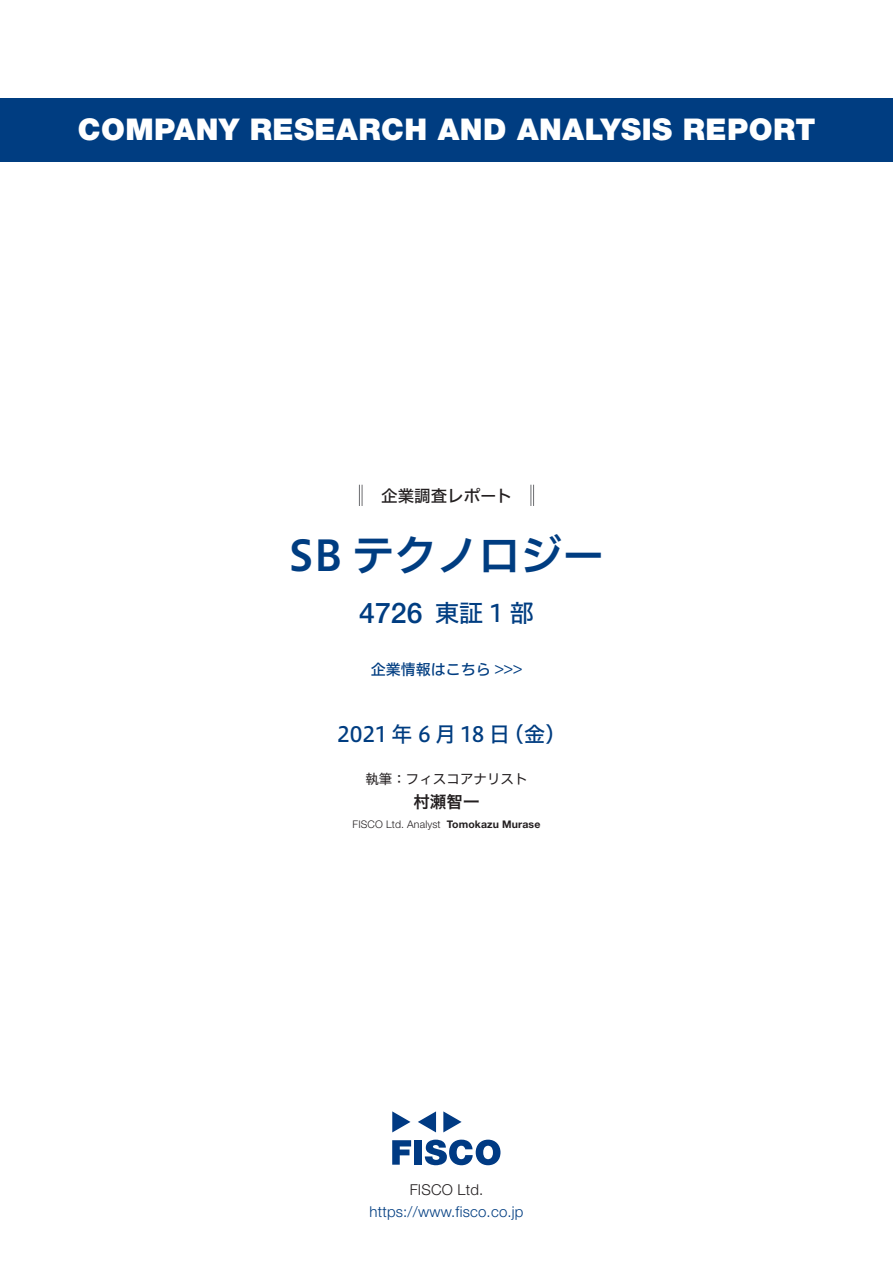
<style>
.page{position:relative;width:893px;height:1263px;background:#fff}
.page>*{position:absolute;margin:0;border:0;box-sizing:border-box;transform-origin:0 0}
.t1{font:42px "Hiragino UD Sans F Std N W6";color:#003d81}
.t2{font:900 30px "Helvetica Neue LT Std";letter-spacing:.015em;color:#fff}
.t3{font:500 28.5px "Helvetica Neue LT Std";color:#003d81}
.t4{font:24px "Hiragino UD Sans F Std N W5";color:#003d81}
.t5{font:21px "Hiragino UD Sans F Std N W5";letter-spacing:-.015em;color:#003d81}
.t6{font:16.5px "Hiragino UD Sans F Std N W5";color:#231f20}
.t7{font:16.5px "Hiragino UD Sans F Std N W6";color:#231f20}
.t8{font:300 15px "Helvetica Neue LT Std";letter-spacing:.015em;color:#003d81}
.t9{font:15px "Hiragino UD Sans F Std N W5";color:#003d81}
.t10{font:300 15px "Helvetica Neue LT Std";letter-spacing:.015em;color:#231f20}
.t11{font:13.5px "Hiragino UD Sans F Std N W4";color:#231f20}
.t12{font:300 10.5px "Helvetica Neue LT Std";letter-spacing:.015em;color:#231f20}
.t13{font:700 10.5px "Helvetica Neue LT Std";letter-spacing:.015em;color:#231f20}
</style>
<div class="page">
<svg style="left:392px;top:1140px;width:19px;height:25px"></svg>
<div style="left:414px;top:1140px;width:8px;height:25px;background:#003a83"></div>
<svg style="left:425px;top:1139px;width:75px;height:26px"></svg>
<svg style="left:392px;top:1111px;width:18px;height:21px"></svg>
<svg style="left:443px;top:1111px;width:19px;height:21px"></svg>
<svg style="left:418px;top:1111px;width:18px;height:21px"></svg>
<div style="left:0;top:98px;width:893px;height:64px;background:#003d81"></div>
<svg style="left:359px;top:485px;width:4px;height:21px"></svg>
<svg style="left:531px;top:485px;width:3px;height:21px"></svg>
<p class="t2" style="left:78px;top:112px;width:739px">COMPANY RESEARCH AND ANALYSIS REPORT</p>
<p class="t6" style="left:365px;top:483px;width:149px">　企業調査レポート</p>
<h1 class="t1" style="left:288px;top:523px;width:318px">SB テクノロジー</h1>
<p class="t3" style="left:359px;top:596px;width:65px">4726</p>
<p class="t4" style="left:435px;top:594px;width:100px">東証1部</p>
<p class="t9" style="left:371px;top:658px;width:153px">企業情報はこちら &lt;&lt;&lt;</p>
<p class="t5" style="left:337px;top:718px;width:174px">2021 年 6 月 18 日</p>
<p class="t5" style="left:503px;top:718px;width:65px">（金(</p>
<p class="t11" style="left:365px;top:768px;width:164px">執筆：フィスコアナリスト</p>
<p class="t7" style="left:413px;top:789px;width:67px">村瀬智一</p>
<p class="t13" style="left:447px;top:818px;width:95px">Tomokazu Murase</p>
<p class="t12" style="left:353px;top:818px;width:90px">FISCO Ltd. Analyst</p>
<p class="t10" style="left:410px;top:1180px;width:75px">FISCO Ltd.</p>
<p class="t8" style="left:369px;top:1202px;width:156px">https://www.fisco.co j p.</p>
</div>
